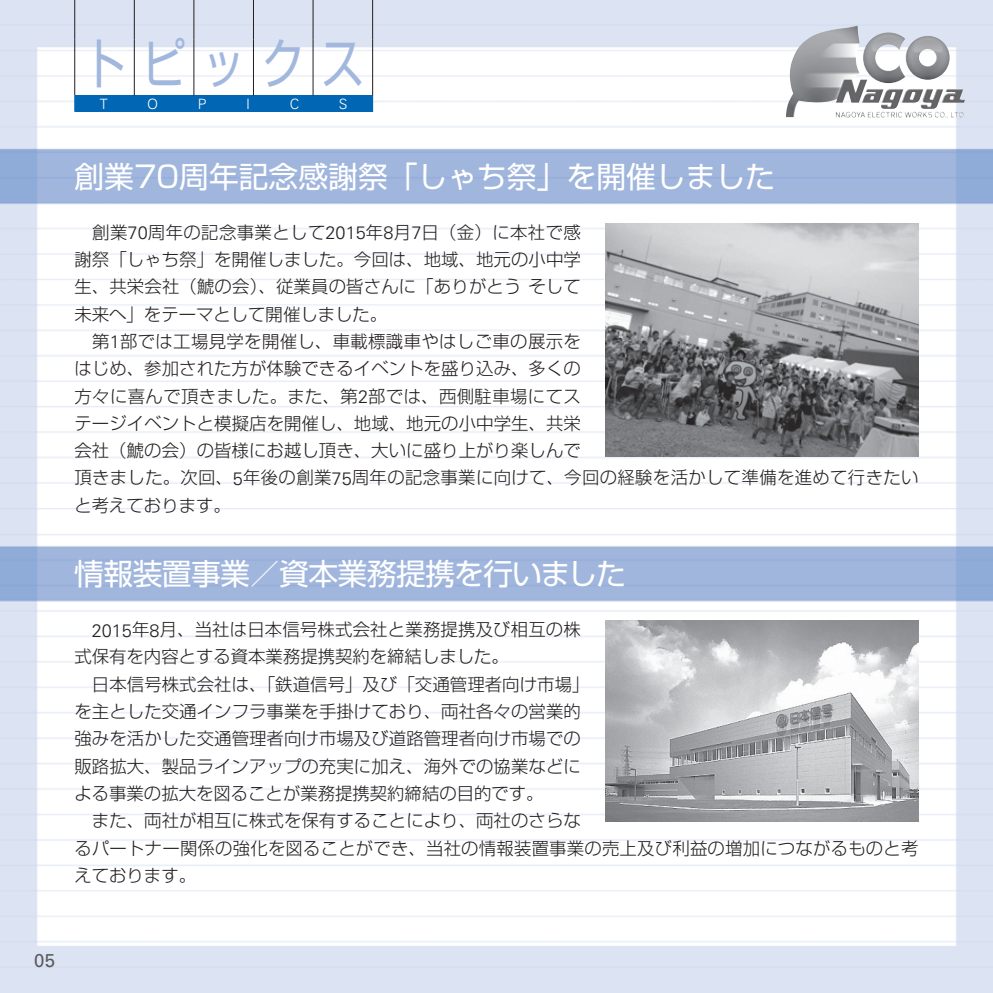
<style>
.page{position:relative;width:993px;height:993px;background:#fff}
.page>*{position:absolute;margin:0;border:0;box-sizing:border-box;transform-origin:0 0}
.t1{font:54.25px "Shin Go Pr 5 Regular 90 msp RKSJ H";letter-spacing:.37em;color:#a2b7dd;scale:.8 1}
.t2{font:29.75px "Shin Go Pr 5 Regular 90 msp RKSJ H";color:#fff}
.t3{font:29.75px "Shin Go Pr 5 Regular 90 msp RKSJ H";letter-spacing:-.02em;color:#fff}
.t4{font:18.55px "Univers LT Std";color:#57585a}
.t5{font:17.32px/27.3px "Shin Go Pr 5 Light 90 msp RKSJ H";letter-spacing:.005em;color:#231f20}
.t6{font:300 14.17px "Univers LT Std";color:#fff}
.s1{font-family:"Univers LT Std";font-weight:300;font-size:18.03px}
</style>
<div class="page">
<img style="left:0;top:0;width:992px;height:992px">
<img style="left:605px;top:223px;width:313px;height:233px">
<img style="left:605px;top:620px;width:313px;height:201px">
<div style="left:75px;top:95px;width:297px;height:17px;background:#0166b3"></div>
<hr style="left:74px;top:0;width:1px;height:40px;background:#231f20">
<hr style="left:134px;top:0;width:1px;height:40px;background:#231f20">
<hr style="left:193px;top:0;width:1px;height:40px;background:#231f20">
<hr style="left:253px;top:0;width:1px;height:40px;background:#231f20">
<hr style="left:312px;top:0;width:1px;height:40px;background:#231f20">
<hr style="left:372px;top:0;width:1px;height:40px;background:#231f20">
<hr style="left:74px;top:40px;width:1px;height:55px;background:#231f20">
<hr style="left:134px;top:40px;width:1px;height:55px;background:#231f20">
<hr style="left:193px;top:40px;width:1px;height:55px;background:#231f20">
<hr style="left:253px;top:40px;width:1px;height:55px;background:#231f20">
<hr style="left:312px;top:40px;width:1px;height:55px;background:#231f20">
<hr style="left:372px;top:40px;width:1px;height:55px;background:#231f20">
<svg style="left:74px;top:95px;width:1px;height:17px"></svg>
<svg style="left:372px;top:95px;width:1px;height:17px"></svg>
<img style="left:785px;top:25px;width:179px;height:92px">
<h1 class="t1" style="left:83px;top:43px;width:353px">トピックス</h1>
<p class="t6" style="left:100px;top:98px;width:9px">T</p>
<p class="t6" style="left:147px;top:98px;width:13px">O</p>
<p class="t6" style="left:198px;top:98px;width:10px">P</p>
<p class="t6" style="left:246px;top:98px;width:5px">I</p>
<p class="t6" style="left:290px;top:98px;width:11px">C</p>
<p class="t6" style="left:339px;top:98px;width:10px">S</p>
<h2 class="t2" style="left:74px;top:165px;width:701px">創業70周年記念感謝祭「しゃち祭」を開催しました</h2>
<p class="t5" style="left:74px;top:221px;width:845px">　創業<span class="s1">70</span>周年の記念事業として<span class="s1">2015</span>年<span class="s1">8</span>月<span class="s1">7</span>日（金）に本社で感<br>謝祭「しゃち祭」を開催しました。今回は、地域、地元の小中学<br>生、共栄会社（鯱の会）、従業員の皆さんに「ありがとうそして<br>未来へ」をテーマとして開催しました。<br>　第<span class="s1">1</span>部では工場見学を開催し、車載標識車やはしご車の展示を<br>はじめ、参加された方が体験できるイベントを盛り込み、多くの<br>方々に喜んで頂きました。また、第<span class="s1">2</span>部では、西側駐車場にてス<br>テージイベントと模擬店を開催し、地域、地元の小中学生、共栄<br>会社（鯱の会）の皆様にお越し頂き、大いに盛り上がり楽しんで<br>頂きました。次回、<span class="s1">5</span>年後の創業<span class="s1">75</span>周年の記念事業に向けて、今回の経験を活かして準備を進めて行きたいと考えております。</p>
<h2 class="t3" style="left:74px;top:562px;width:553px">情報装置事業／資本業務提携を行いました</h2>
<p class="t5" style="left:74px;top:618px;width:845px;text-indent:17px"><span class="s1">2015</span>年<span class="s1">8</span>月、当社は日本信号株式会社と業務提携及び相互の株<br>式保有を内容とする資本業務提携契約を締結しました。<br>　日本信号株式会社は、「鉄道信号」及び「交通管理者向け市場」<br>を主とした交通インフラ事業を手掛けており、両社各々の営業的<br>強みを活かした交通管理者向け市場及び道路管理者向け市場での<br>販路拡大、製品ラインアップの充実に加え、海外での協業などに<br>よる事業の拡大を図ることが業務提携契約締結の目的です。<br>　また、両社が相互に株式を保有することにより、両社のさらな<br>るパートナー関係の強化を図ることができ、当社の情報装置事業の売上及び利益の増加につながるものと考えております。</p>
<p class="t4" style="left:34px;top:949px;width:22px">05</p>
</div>
